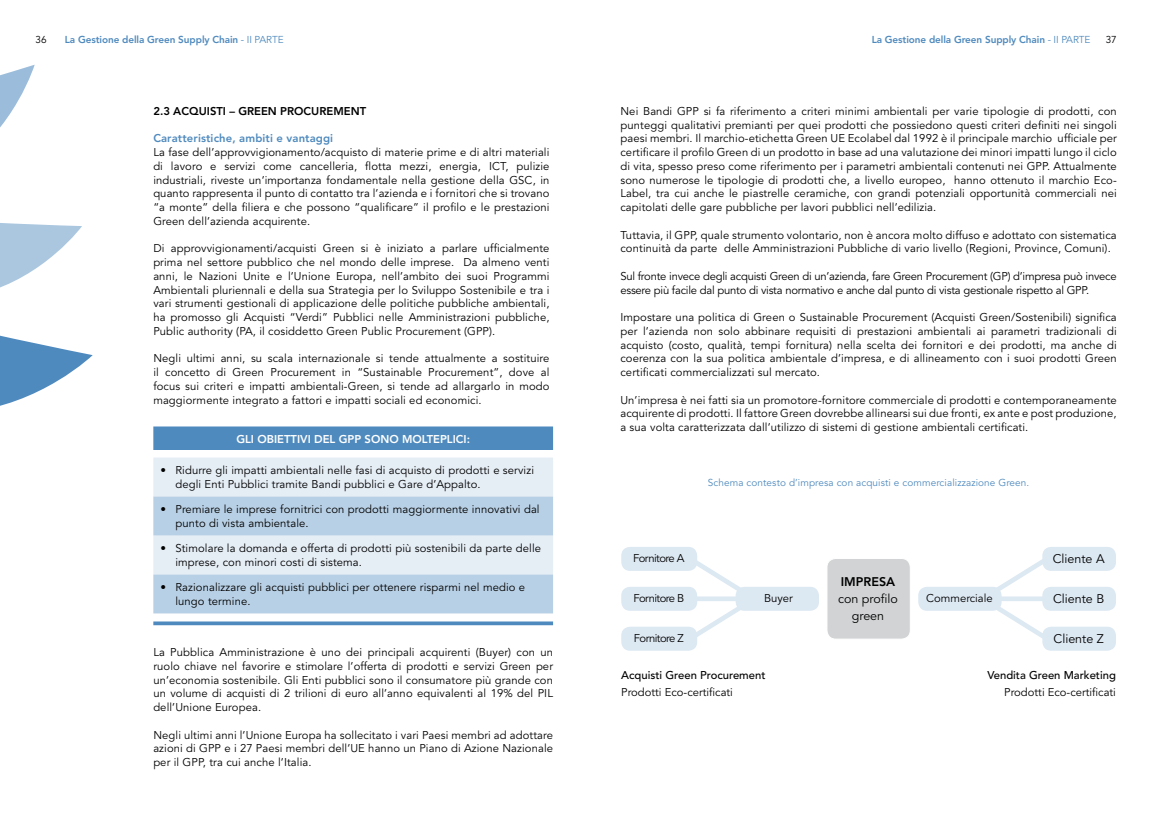
<style>
.page{position:relative;width:1170px;height:815px;background:#fff}
.page>*{position:absolute;margin:0;border:0;box-sizing:border-box;transform-origin:0 0}
.t1{font:12.5px/17.1px "Avenir";color:#000;text-align:center}
.t2{font:11.25px/13.8px "Avenir";letter-spacing:.01em;color:#000;text-align:justify}
.t3{font:11.25px/13.8px "Avenir";letter-spacing:-.02em;color:#000}
.t4{font:500 11.25px/17.1px "Avenir";color:#000}
.t5{font:800 11.25px "Avenir";color:#fff}
.t6{font:11.25px "Avenir";letter-spacing:-.05em;color:#000}
.t7{font:800 11.25px "Avenir";color:#000}
.t8{font:800 10px "Avenir";letter-spacing:-.01em;color:#4f8abe}
.t9{font:10px "Avenir";letter-spacing:.01em;color:#4f8abe}
.t10{font:10px "Avenir";color:#000}
.s1{font-weight:400}
.s2{font-weight:800;color:#4f8abe}
.s3{font-weight:800}
.s4{font-weight:500}
</style>
<div class="page">
<svg style="left:0;top:65px;width:93px;height:341px"></svg>
<svg style="left:153px;top:426px;width:400px;height:199px;fill:#4f8abe"></svg>
<div style="left:153px;top:458px;width:400px;height:39px;background:#e5edf5"></div>
<svg style="left:153px;top:497px;width:400px;height:116px;background:#c7d9ea"></svg>
<div style="left:826px;top:558px;width:84px;height:81px;background:#d1d3d4;border-radius:9px"></div>
<div style="left:826px;top:558px;width:84px;height:81px;border:1px solid #fff;border-radius:9px"></div>
<div style="left:735px;top:587px;width:84px;height:24px;background:#dce8f2;border-radius:9px"></div>
<svg style="left:995px;top:559px;width:53px;height:79px"></svg>
<div style="left:995px;top:596px;width:50px;height:5px;background:#dce8f2"></div>
<div style="left:1042px;top:547px;width:73px;height:24px;background:#dce8f2;border-radius:9px"></div>
<div style="left:1042px;top:627px;width:73px;height:24px;background:#dce8f2;border-radius:9px"></div>
<div style="left:1042px;top:587px;width:73px;height:24px;background:#dce8f2;border-radius:9px"></div>
<div style="left:918px;top:587px;width:83px;height:24px;background:#dce8f2;border-radius:9px"></div>
<svg style="left:691px;top:560px;width:52px;height:77px"></svg>
<div style="left:692px;top:596px;width:49px;height:5px;background:#dce8f2"></div>
<div style="left:621px;top:547px;width:76px;height:24px;background:#dce8f2;border-radius:9px"></div>
<div style="left:621px;top:627px;width:76px;height:24px;background:#dce8f2;border-radius:9px"></div>
<div style="left:621px;top:587px;width:76px;height:24px;background:#dce8f2;border-radius:9px"></div>
<p class="t8" style="left:65px;top:34px;width:220px">La Gestione della Green Supply Chain <span class="s1">- II PARTE</span></p>
<p class="t8" style="left:871px;top:34px;width:220px">La Gestione della Green Supply Chain <span class="s1">- II PARTE</span></p>
<p class="t10" style="left:35px;top:34px;width:13px">36</p>
<p class="t10" style="left:1105px;top:34px;width:13px">37</p>
<p class="t7" style="left:153px;top:104px;width:214px">2.3 Acquisti – Green Procurement</p>
<p class="t2" style="left:153px;top:132px;width:397px;text-align:left"><span class="s2">Caratteristiche, ambiti e vantaggi<br></span>La fase dell’approvvigionamento/acquisto di materie prime e di altri materiali di lavoro e servizi come cancelleria, flotta mezzi, energia, ICT, pulizie industriali, riveste un’importanza fondamentale nella gestione della GSC, in quanto rappresenta il punto di contatto tra l’azienda e i fornitori che si trovano “a monte” della filiera e che possono “qualificare” il profilo e le prestazioni Green dell’azienda acquirente.</p>
<p class="t2" style="left:153px;top:242px;width:397px">Di approvvigionamenti/acquisti Green si è iniziato a parlare ufficialmente prima nel settore pubblico che nel mondo delle imprese. Da almeno venti anni, le Nazioni Unite e l’Unione Europa, nell’ambito dei suoi Programmi Ambientali pluriennali e della sua Strategia per lo Sviluppo Sostenibile e tra i vari strumenti gestionali di applicazione delle politiche pubbliche ambientali, ha promosso gli Acquisti “Verdi” Pubblici nelle Amministrazioni pubbliche, Public authority (PA, il cosiddetto Green Public Procurement (GPP).</p>
<p class="t2" style="left:153px;top:352px;width:397px">Negli ultimi anni, su scala internazionale si tende attualmente a sostituire il concetto di Green Procurement in “Sustainable Procurement”, dove al focus sui criteri e impatti ambientali-Green, si tende ad allargarlo in modo maggiormente integrato a fattori e impatti sociali ed economici.</p>
<p class="t5" style="left:236px;top:432px;width:235px">Gli obiettivi del GPP sono molteplici:</p>
<p class="t2" style="left:175px;top:464px;width:360px;text-indent:-15px">• Ridurre gli impatti ambientali nelle fasi di acquisto di prodotti e servizi degli Enti Pubblici tramite Bandi pubblici e Gare d’Appalto.</p>
<p class="t2" style="left:175px;top:503px;width:366px;text-indent:-15px">• Premiare le imprese fornitrici con prodotti maggiormente innovativi dal punto di vista ambientale.</p>
<p class="t2" style="left:175px;top:542px;width:367px;text-indent:-15px">• Stimolare la domanda e offerta di prodotti più sostenibili da parte delle imprese, con minori costi di sistema.</p>
<p class="t2" style="left:175px;top:581px;width:351px;text-indent:-15px">• Razionalizzare gli acquisti pubblici per ottenere risparmi nel medio e lungo termine.</p>
<p class="t2" style="left:153px;top:646px;width:401px">La Pubblica Amministrazione è uno dei principali acquirenti (Buyer) con un ruolo chiave nel favorire e stimolare l’offerta di prodotti e servizi Green per un’economia sostenibile. Gli Enti pubblici sono il consumatore più grande con un volume di acquisti di 2 trilioni di euro all’anno equivalenti al 19% del PIL dell’Unione Europea.</p>
<p class="t2" style="left:153px;top:728px;width:401px">Negli ultimi anni l’Unione Europa ha sollecitato i vari Paesi membri ad adottare azioni di GPP e i 27 Paesi membri dell’UE hanno un Piano di Azione Nazionale per il GPP, tra cui anche l’Italia.</p>
<p class="t2" style="left:620px;top:104px;width:498px">Nei Bandi GPP si fa riferimento a criteri minimi ambientali per varie tipologie di prodotti, con punteggi qualitativi premianti per quei prodotti che possiedono questi criteri definiti nei singoli paesi membri. Il marchio-etichetta Green UE Ecolabel dal 1992 è il principale marchio ufficiale per certificare il profilo Green di un prodotto in base ad una valutazione dei minori impatti lungo il ciclo di vita, spesso preso come riferimento per i parametri ambientali contenuti nei GPP. Attualmente sono numerose le tipologie di prodotti che, a livello europeo, hanno ottenuto il marchio Eco-Label, tra cui anche le piastrelle ceramiche, con grandi potenziali opportunità commerciali nei capitolati delle gare pubbliche per lavori pubblici nell’edilizia.</p>
<p class="t2" style="left:620px;top:228px;width:497px">Tuttavia, il GPP, quale strumento volontario, non è ancora molto diffuso e adottato con sistematica continuità da parte delle Amministrazioni Pubbliche di vario livello (Regioni, Province, Comuni).</p>
<p class="t3" style="left:620px;top:269px;width:498px">Sul fronte invece degli acquisti Green di un’azienda, fare Green Procurement (GP) d’impresa può invece essere più facile dal punto di vista normativo e anche dal punto di vista gestionale rispetto al GPP.</p>
<p class="t2" style="left:620px;top:311px;width:498px">Impostare una politica di Green o Sustainable Procurement (Acquisti Green/Sostenibili) significa per l’azienda non solo abbinare requisiti di prestazioni ambientali ai parametri tradizionali di acquisto (costo, qualità, tempi fornitura) nella scelta dei fornitori e dei prodotti, ma anche di coerenza con la sua politica ambientale d’impresa, e di allineamento con i suoi prodotti Green certificati commercializzati sul mercato.</p>
<p class="t2" style="left:620px;top:393px;width:498px">Un’impresa è nei fatti sia un promotore-fornitore commerciale di prodotti e contemporaneamente acquirente di prodotti. Il fattore Green dovrebbe allinearsi sui due fronti, ex ante e post produzione, a sua volta caratterizzata dall’utilizzo di sistemi di gestione ambientali certificati.</p>
<p class="t9" style="left:707px;top:477px;width:323px">Schema contesto d’impresa con acquisti e commercializzazione Green.</p>
<p class="t6" style="left:633px;top:552px;width:53px">Fornitore A</p>
<p class="t1" style="left:1052px;top:550px;width:53px">Cliente A</p>
<p class="t6" style="left:633px;top:592px;width:52px">Fornitore B</p>
<p class="t2" style="left:764px;top:592px;width:30px">Buyer</p>
<p class="t1" style="left:837px;top:573px;width:61px"><span class="s3">IM PRESA </span>con profilo green</p>
<p class="t2" style="left:926px;top:592px;width:68px">Commerciale</p>
<p class="t1" style="left:1052px;top:590px;width:53px">Cliente B</p>
<p class="t6" style="left:634px;top:632px;width:51px">Fornitore Z</p>
<p class="t1" style="left:1053px;top:630px;width:52px">Cliente Z</p>
<p class="t4" style="left:621px;top:666px;width:146px">Acquisti Green Procurement<br><span class="s1">Prodotti Eco-certificati</span></p>
<p class="t2" style="left:987px;top:666px;width:130px;line-height:17.1px;text-align:right"><span class="s4">Vendita Green Marketing<br></span>Prodotti Eco-certificati</p>
</div>
